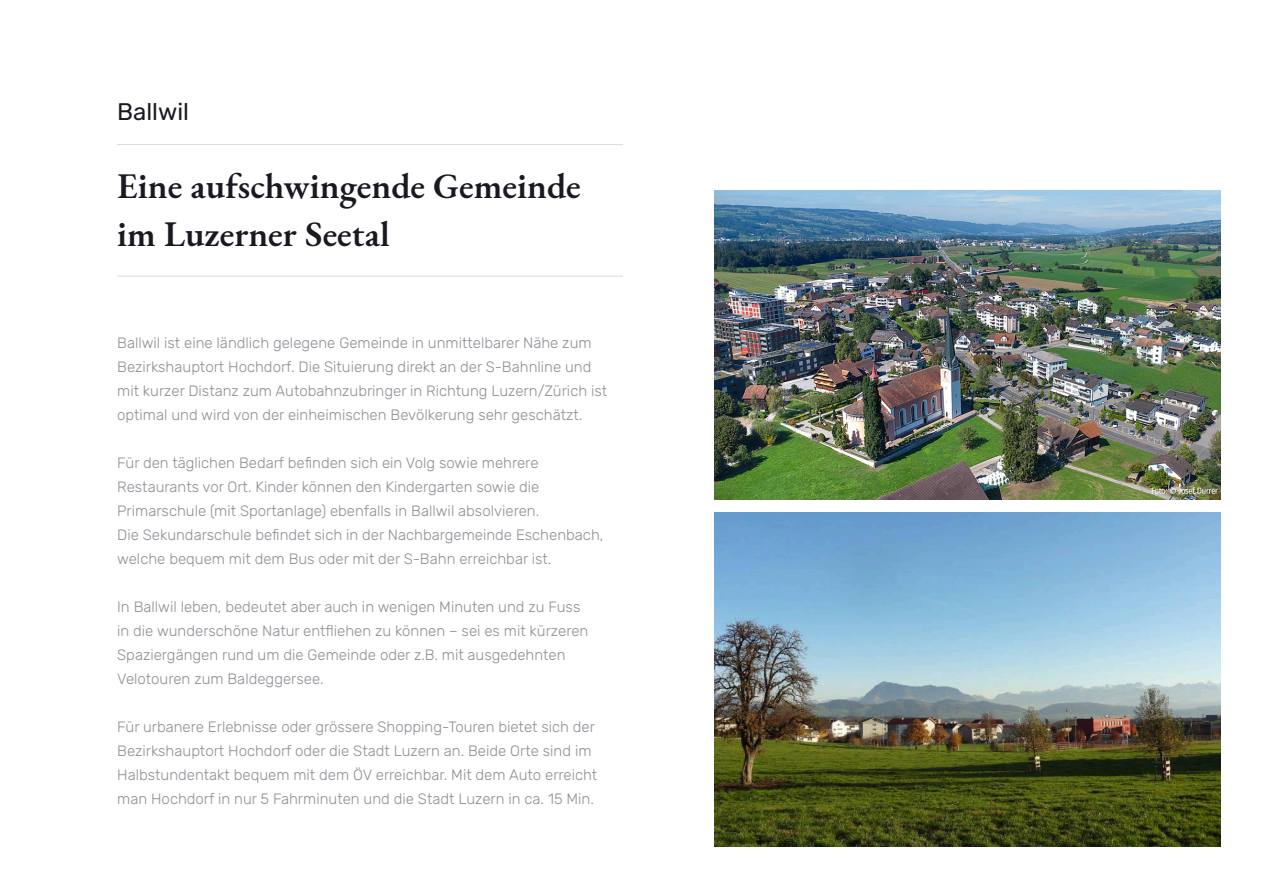
<style>
.page{position:relative;width:1263px;height:893px;background:#fff}
.page>*{position:absolute;margin:0;border:0;box-sizing:border-box;transform-origin:0 0}
.t1{font:600 36px/48px "EB Garamond";color:#1b1821}
.t2{font:24px "Rubik";color:#1b1821}
.t3{font:300 15px/24px "Rubik";color:#8d9096}
</style>
<div class="page">
<hr style="left:117px;top:144px;width:506px;height:1px;background:#dadbdd">
<hr style="left:117px;top:276px;width:506px;height:1px;background:#dadbdd">
<img style="left:715px;top:190px;width:505px;height:310px">
<img style="left:715px;top:513px;width:505px;height:333px">
<h2 class="t2" style="left:117px;top:98px;width:73px">Ballwil</h2>
<h1 class="t1" style="left:117px;top:162px;width:465px">Eine aufschwingende Gemeinde im Luzerner Seetal</h1>
<p class="t3" style="left:117px;top:331px;width:491px">Ballwil ist eine ländlich gelegene Gemeinde in unmittelbarer Nähe zum Bezirkshauptort Hochdorf. Die Situierung direkt an der S-Bahnline und mit kurzer Distanz zum Autobahnzubringer in Richtung Luzern/Zürich ist optimal und wird von der einheimischen Bevölkerung sehr geschätzt.</p>
<p class="t3" style="left:117px;top:451px;width:488px">Für den täglichen Bedarf befinden sich ein Volg sowie mehrere Restaurants vor Ort. Kinder können den Kindergarten sowie die Primarschule (mit Sportanlage) ebenfalls in Ballwil absolvieren.<br>Die Sekundarschule befindet sich in der Nachbargemeinde Eschenbach, welche bequem mit dem Bus oder mit der S-Bahn erreichbar ist.</p>
<p class="t3" style="left:117px;top:595px;width:473px">In Ballwil leben, bedeutet aber auch in wenigen Minuten und zu Fuss in die wunderschöne Natur entfliehen zu können – sei es mit kürzeren Spaziergängen rund um die Gemeinde oder z.B. mit ausgedehnten Velotouren zum Baldeggersee.</p>
<p class="t3" style="left:117px;top:715px;width:482px">Für urbanere Erlebnisse oder grössere Shopping-Touren bietet sich der Bezirkshauptort Hochdorf oder die Stadt Luzern an. Beide Orte sind im Halbstundentakt bequem mit dem ÖV erreichbar. Mit dem Auto erreicht man Hochdorf in nur 5 Fahrminuten und die Stadt Luzern in ca. 15 Min.</p>
</div>
